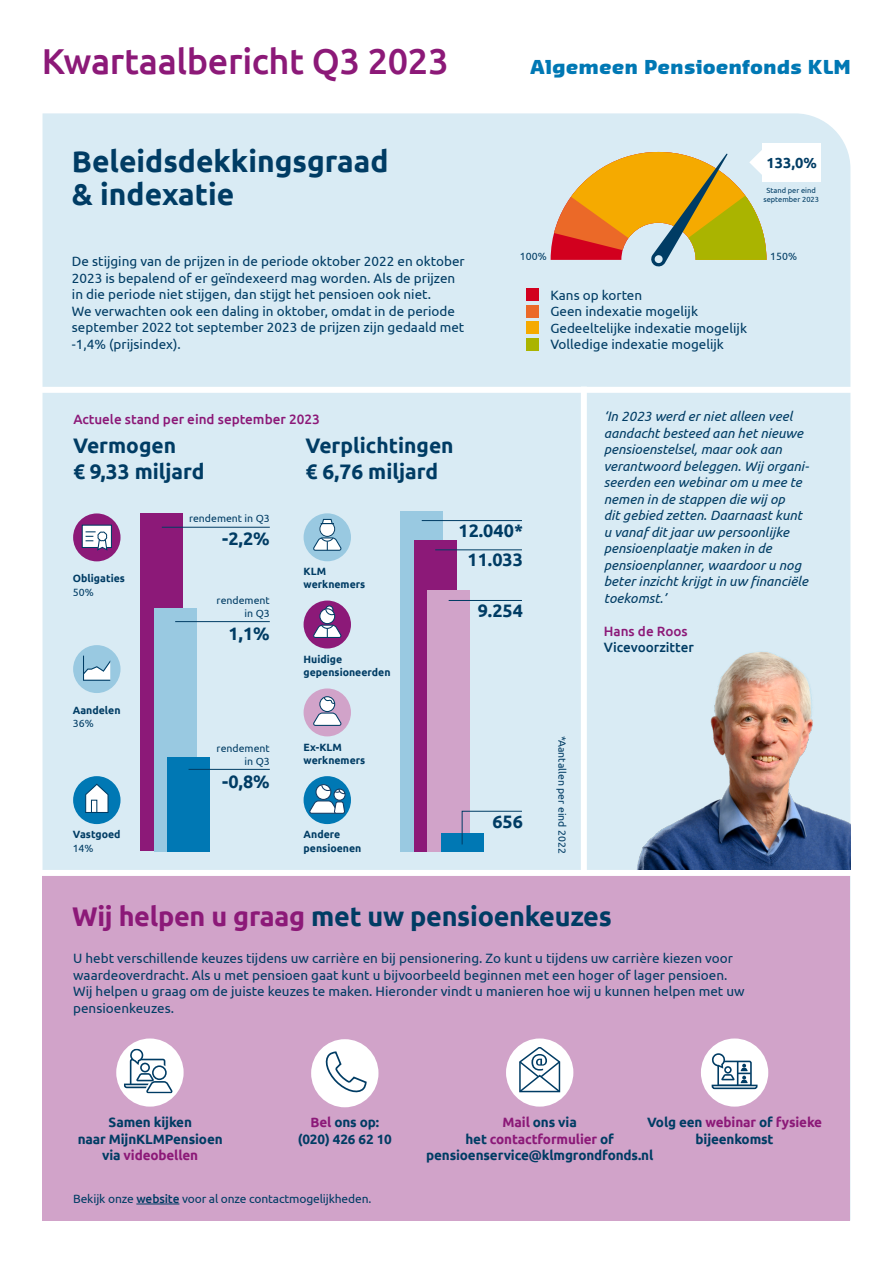
<style>
.page{position:relative;width:893px;height:1263px;background:#fff}
.page>*{position:absolute;margin:0;border:0;box-sizing:border-box;transform-origin:0 0}
.t1{font:500 36px "Ubuntu";letter-spacing:-.01em;color:#8c1978}
.t2{font:700 30px/33px "Ubuntu";color:#003c64}
.t3{font:700 27px "Ubuntu";letter-spacing:-.01em;color:#003c64}
.t4{font:700 21px/25.5px "Ubuntu";color:#003c64}
.t5{font:900 18.75px "Sansa Pro";letter-spacing:.035em;color:#0078b4}
.t6{font:700 18px/28.8px "Ubuntu";color:#003c64;text-align:center}
.t7{font:700 14.55px "Ubuntu";color:#003c64}
.t8{font:13.5px/16.5px "Ubuntu";color:#003c64}
.t9{font:italic 13.5px/16.5px "Ubuntu";color:#003c64}
.t10{font:700 13.5px/16.5px "Ubuntu";letter-spacing:-.01em;color:#003c64;text-align:center}
.t11{font:500 13.5px "Ubuntu";color:#8c1978}
.t12{font:500 13.5px "Ubuntu";color:#003c64}
.t13{font:12px "Ubuntu";letter-spacing:-.01em;color:#003c64}
.t14{font:700 10.5px/13.5px "Ubuntu";color:#003c64}
.t15{font:10.5px/13.5px "Ubuntu";color:#003c64;text-align:right}
.t16{font:7.5px/9px "Ubuntu";color:#003c64;text-align:center}
.s1{color:#8c1978}
.s2{font-weight:500}
</style>
<div class="page">
<div style="left:43px;top:113px;width:807px;height:757px;background:#d9ebf4"></div>
<div style="left:43px;top:873px;width:807px;height:347px;background:#d1a3c9"></div>
<div style="left:22px;top:387px;width:849px;height:6px;background:#fff"></div>
<div style="left:581px;top:387px;width:6px;height:487px;background:#fff"></div>
<hr style="left:136px;top:1203px;width:43px;height:1px;background:#003c64">
<div style="left:141px;top:513px;width:42px;height:338px;background:#8c1978"></div>
<div style="left:154px;top:608px;width:42px;height:243px;background:#99c9e1"></div>
<div style="left:167px;top:757px;width:43px;height:94px;background:#0078b4"></div>
<div style="left:401px;top:511px;width:42px;height:340px;background:#99c9e1"></div>
<div style="left:414px;top:540px;width:42px;height:311px;background:#8c1978"></div>
<div style="left:427px;top:590px;width:43px;height:261px;background:#d1a3c9"></div>
<div style="left:441px;top:833px;width:42px;height:18px;background:#0078b4"></div>
<div style="left:73px;top:645px;width:48px;height:48px;background:#99c9e1;border-radius:50%"></div>
<svg style="left:83px;top:656px;width:27px;height:25px"></svg>
<div style="left:73px;top:513px;width:48px;height:48px;background:#8c1978;border-radius:50%"></div>
<svg style="left:81px;top:524px;width:31px;height:27px"></svg>
<div style="left:304px;top:513px;width:47px;height:48px;background:#99c9e1;border-radius:50%"></div>
<svg style="left:313px;top:518px;width:29px;height:33px"></svg>
<div style="left:304px;top:600px;width:47px;height:48px;background:#8c1978;border-radius:50%"></div>
<svg style="left:313px;top:605px;width:29px;height:33px"></svg>
<div style="left:304px;top:688px;width:47px;height:48px;background:#d1a3c9;border-radius:50%"></div>
<svg style="left:313px;top:696px;width:29px;height:30px"></svg>
<div style="left:304px;top:776px;width:47px;height:48px;background:#0078b4;border-radius:50%"></div>
<svg style="left:309px;top:784px;width:37px;height:30px"></svg>
<div style="left:73px;top:776px;width:48px;height:48px;background:#0078b4;border-radius:50%"></div>
<svg style="left:85px;top:783px;width:24px;height:30px"></svg>
<div style="left:91px;top:800px;width:6px;height:13px;border:1px solid #003c64"></div>
<hr style="left:162px;top:527px;width:108px;height:1px;background:#003c64">
<hr style="left:175px;top:621px;width:95px;height:1px;background:#003c64">
<hr style="left:189px;top:769px;width:81px;height:1px;background:#003c64">
<hr style="left:422px;top:520px;width:100px;height:1px;background:#003c64">
<hr style="left:435px;top:549px;width:87px;height:1px;background:#003c64">
<hr style="left:449px;top:600px;width:73px;height:1px;background:#003c64">
<svg style="left:461px;top:810px;width:62px;height:35px"></svg>
<div style="left:762px;top:143px;width:59px;height:38px;background:#fff"></div>
<div style="left:527px;top:305px;width:12px;height:12px;background:#eb6928"></div>
<div style="left:527px;top:338px;width:12px;height:12px;background:#aab400"></div>
<div style="left:527px;top:322px;width:12px;height:12px;background:#f5aa00"></div>
<div style="left:527px;top:289px;width:12px;height:12px;background:#d2001e"></div>
<div style="left:22px;top:870px;width:849px;height:6px;background:#fff"></div>
<img style="left:629px;top:630px;width:221px;height:240px">
<div style="left:116px;top:1038px;width:68px;height:68px;background:#fff;border-radius:50%"></div>
<svg style="left:124px;top:1049px;width:49px;height:44px"></svg>
<div style="left:506px;top:1038px;width:67px;height:68px;background:#fff;border-radius:50%"></div>
<svg style="left:518px;top:1045px;width:44px;height:48px"></svg>
<div style="left:311px;top:1039px;width:67px;height:68px;background:#fff;border-radius:50%"></div>
<svg style="left:325px;top:1051px;width:42px;height:42px"></svg>
<svg style="left:551px;top:149px;width:224px;height:118px;background:#d6b161"></svg>
<div style="left:701px;top:1038px;width:67px;height:68px;background:#fff;border-radius:50%"></div>
<svg style="left:711px;top:1053px;width:47px;height:37px"></svg>
<h1 class="t1" style="left:42px;top:38px;width:408px">Kwartaalbericht Q3 2023</h1>
<h2 class="t2" style="left:72px;top:144px;width:318px">Beleidsdekkingsgraad &amp; indexatie</h2>
<p class="t8" style="left:72px;top:253px;width:394px">De stijging van de prijzen in de periode oktober 2022 en oktober 2023 is bepalend of er geïndexeerd mag worden. Als de prijzen in die periode niet stijgen, dan stijgt het pensioen ook niet.<br>We verwachten ook een daling in oktober, omdat in de periode september 2022 tot september 2023 de prijzen zijn gedaald met -1,4% (prijsindex).</p>
<h3 class="t5" style="left:530px;top:54px;width:322px">Algemeen Pensioenfonds KLM</h3>
<p class="t7" style="left:767px;top:154px;width:52px">133,0%</p>
<p class="t16" style="left:763px;top:186px;width:57px">Stand per eind september 2023</p>
<p class="t15" style="left:520px;top:249px;width:28px">100%</p>
<p class="t15" style="left:770px;top:249px;width:28px">150%</p>
<p class="t8" style="left:550px;top:286px;width:198px">Kans op korten<br>Geen indexatie mogelijk<br>Gedeeltelijke indexatie mogelijk<br>Volledige indexatie mogelijk</p>
<p class="t11" style="left:73px;top:410px;width:248px">Actuele stand per eind september 2023</p>
<h3 class="t4" style="left:73px;top:433px;width:133px">Vermogen<br>€ 9,33 miljard</h3>
<h3 class="t4" style="left:305px;top:433px;width:150px">Verplichtingen € 6,76 miljard</h3>
<p class="t14" style="left:73px;top:571px;width:53px">Obligaties</p>
<p class="t15" style="left:73px;top:585px;width:22px">50%</p>
<p class="t14" style="left:73px;top:703px;width:49px">Aandelen</p>
<p class="t15" style="left:73px;top:716px;width:22px">36%</p>
<p class="t14" style="left:73px;top:828px;width:49px">Vastgoed</p>
<p class="t15" style="left:73px;top:841px;width:22px">14%</p>
<p class="t15" style="left:189px;top:511px;width:82px">rendement in Q3</p>
<h3 class="t6" style="left:222px;top:523px;width:49px">-2,2%</h3>
<p class="t15" style="left:217px;top:593px;width:55px">rendement in Q3</p>
<h3 class="t6" style="left:228px;top:619px;width:43px">1,1%</h3>
<p class="t15" style="left:217px;top:741px;width:55px">rendement in Q3</p>
<h3 class="t6" style="left:222px;top:766px;width:49px">-0,8%</h3>
<p class="t14" style="left:304px;top:564px;width:63px">KLM werknemers</p>
<p class="t14" style="left:304px;top:652px;width:88px">Huidige gepensioneerden</p>
<p class="t14" style="left:304px;top:740px;width:63px">Ex-KLM werknemers</p>
<p class="t14" style="left:304px;top:828px;width:59px">Andere pensioenen</p>
<h3 class="t6" style="left:458px;top:516px;width:66px">12.040*<br>11.033</h3>
<h3 class="t6" style="left:478px;top:596px;width:47px">9.254</h3>
<h3 class="t6" style="left:492px;top:807px;width:32px">656</h3>
<p class="t15" style="left:569px;top:735px;width:119px;rotate:90deg">*Aantallen per eind 2022</p>
<p class="t9" style="left:604px;top:408px;width:207px">‘In 2023 werd er niet alleen veel aandacht besteed aan het nieuwe pensioenstelsel, maar ook aan verantwoord beleggen. Wij organi&shy;seerden een webinar om u mee te nemen in de stappen die wij op<br>dit gebied zetten. Daarnaast kunt u vanaf dit jaar uw persoonlijke pensioenplaatje maken in de pensioenplanner, waardoor u nog beter inzicht krijgt in uw financiële toekomst.’</p>
<p class="t11" style="left:604px;top:623px;width:85px">Hans de Roos</p>
<p class="t12" style="left:604px;top:639px;width:92px">Vicevoorzitter</p>
<h3 class="t3" style="left:72px;top:900px;width:541px"><span class="s1">Wij helpen u graag</span> met uw pensioenkeuzes</h3>
<p class="t8" style="left:73px;top:949px;width:673px">U hebt verschillende keuzes tijdens uw carrière en bij pensionering. Zo kunt u tijdens uw carrière kiezen voor waardeoverdracht. Als u met pensioen gaat kunt u bijvoorbeeld beginnen met een hoger of lager pensioen.<br>Wij helpen u graag om de juiste keuzes te maken. Hieronder vindt u manieren hoe wij u kunnen helpen met uw pensioenkeuzes.</p>
<p class="t10" style="left:298px;top:1114px;width:96px"><span class="s1">Bel</span> ons op: (020) 426 62 10</p>
<p class="t10" style="left:78px;top:1114px;width:147px">Samen kijken<br>naar MijnKLMPensioen via <span class="s1">videobellen</span></p>
<p class="t10" style="left:426px;top:1114px;width:229px"><span class="s1">Mail</span> ons via<br>het <span class="s1">contactformulier</span> of pensioenservice@klmgrondfonds.nl</p>
<p class="t10" style="left:647px;top:1114px;width:177px">Volg een <span class="s1">webinar</span> of <span class="s1">fysieke </span>bijeenkomst</p>
<p class="t13" style="left:73px;top:1191px;width:300px">Bekijk onze <span class="s2">website</span> voor al onze contactmogelijkheden.</p>
</div>
